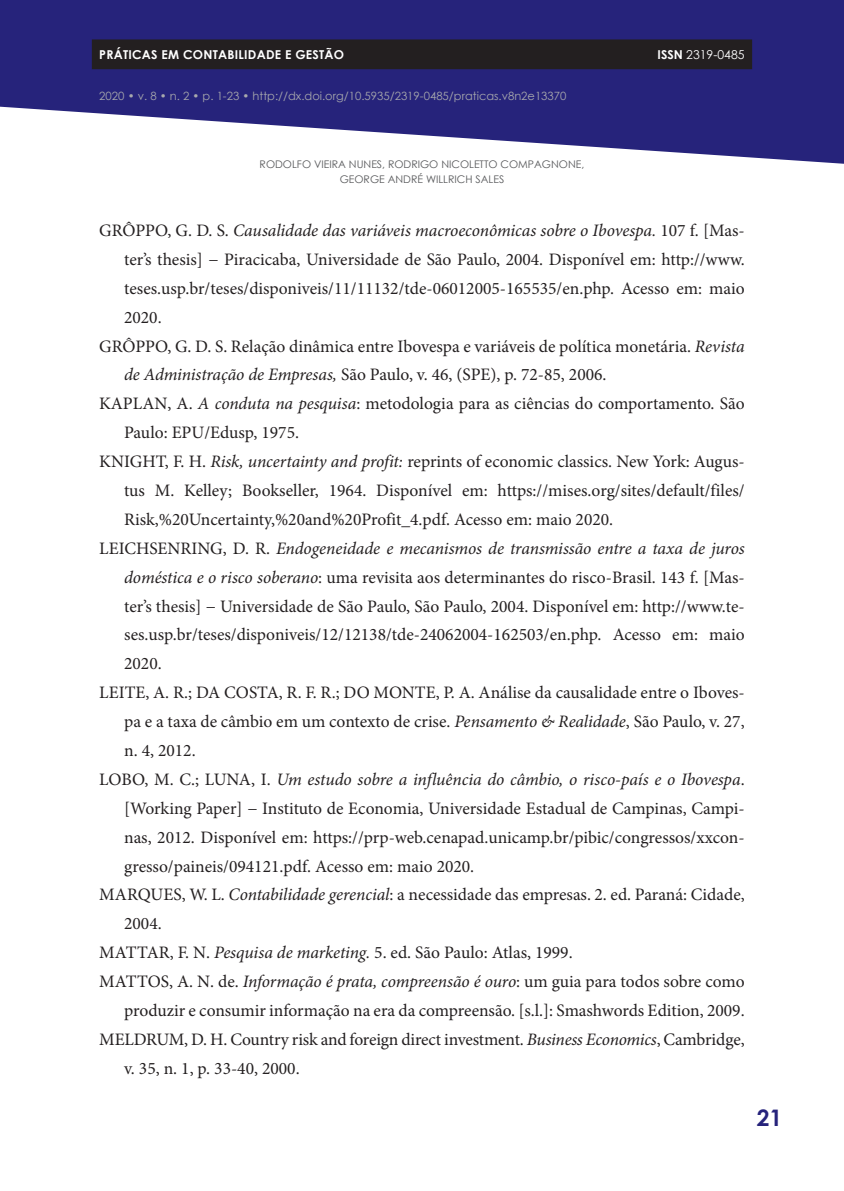
<style>
.page{position:relative;width:844px;height:1191px;background:#fff}
.page>*{position:absolute;margin:0;border:0;box-sizing:border-box;transform-origin:0 0}
.t1{font:700 22.75px "Century Gothic";color:#26237b}
.t2{font:17.5px "Minion Pro";color:#231f20}
.t3{font:italic 17.5px "Minion Pro";letter-spacing:-.005em;color:#231f20}
.t4{font:700 12.25px "Century Gothic";letter-spacing:.02em;color:#fff}
.t5{font:12.25px "Century Gothic";color:#fff}
.t6{font:11.38px "Century Gothic";color:#a8a9ad}
.t7{font:10.5px/15.8px "Century Gothic";color:#57585a;text-align:center}
.s1{font-weight:700}
.s2{font-style:normal}
.s3{font-style:italic}
</style>
<div class="page">
<svg style="left:1px;top:0;width:842px;height:164px;fill:#26237b"></svg>
<svg style="left:0;top:0;width:1px;height:107px"></svg>
<div style="left:92px;top:39px;width:660px;height:30px;background:#231f20"></div>
<p class="t4" style="left:99px;top:45px;width:246px">PRÁTICAS EM CONTABILIDADE E GESTÃO</p>
<p class="t5" style="left:657px;top:46px;width:88px"><span class="s1">ISSN</span> 2319-0485</p>
<p class="t6" style="left:99px;top:88px;width:468px">2020 • v. 8 • n. 2 • p. 1-23 • http://dx.doi.org/10.5935/2319-0485/praticas.v8n2e13370</p>
<p class="t7" style="left:259px;top:156px;width:326px">RODOLFO VIEIRA NUNES, RODRIGO NICOLETTO COMPAGNONE,<br>GEORGE ANDRÉ WILLRICH SALES</p>
<p class="t3" style="left:99px;top:218px;width:646px"><span class="s2">GRÔPPO, G. D. S.</span> Causalidade das variáveis macroeconômicas sobre o Ibovespa. <span class="s2">107 f. [Mas-</span></p>
<p class="t2" style="left:124px;top:248px;width:622px">ter’s thesis] − Piracicaba, Universidade de São Paulo, 2004. Disponível em: http://www.</p>
<p class="t2" style="left:124px;top:276px;width:622px">teses.usp.br/teses/disponiveis/11/11132/tde-06012005-165535/en.php. Acesso em: maio</p>
<p class="t2" style="left:124px;top:305px;width:39px">2020.</p>
<p class="t2" style="left:99px;top:334px;width:646px">GRÔPPO, G. D. S. Relação dinâmica entre Ibovespa e variáveis de política monetária. <span class="s3">Revista</span></p>
<p class="t2" style="left:124px;top:363px;width:484px"><span class="s3">de Administração de Empresas,</span> São Paulo, v. 46, (SPE), p. 72-85, 2006.</p>
<p class="t2" style="left:99px;top:392px;width:646px">KAPLAN, A. <span class="s3">A conduta na pesquisa</span>: metodologia para as ciências do comportamento. São</p>
<p class="t2" style="left:124px;top:421px;width:176px">Paulo: EPU/Edusp, 1975.</p>
<p class="t2" style="left:99px;top:450px;width:646px">KNIGHT, F. H. <span class="s3">Risk, uncertainty and profit:</span> reprints of economic classics. New York: Augus-</p>
<p class="t2" style="left:124px;top:479px;width:622px">tus M. Kelley; Bookseller, 1964. Disponível em: https://mises.org/sites/default/files/</p>
<p class="t2" style="left:124px;top:507px;width:490px">Risk,%20Uncertainty,%20and%20Profit_4.pdf. Acesso em: maio 2020.</p>
<p class="t3" style="left:99px;top:536px;width:646px"><span class="s2">LEICHSENRING, D. R.</span> Endogeneidade e mecanismos de transmissão entre a taxa de juros</p>
<p class="t2" style="left:124px;top:565px;width:622px"><span class="s3">doméstica e o risco soberano</span>: uma revisita aos determinantes do risco-Brasil. 143 f. [Mas-</p>
<p class="t2" style="left:124px;top:594px;width:622px">ter’s thesis] − Universidade de São Paulo, São Paulo, 2004. Disponível em: http://www.te-</p>
<p class="t2" style="left:124px;top:623px;width:622px">ses.usp.br/teses/disponiveis/12/12138/tde-24062004-162503/en.php. Acesso em: maio</p>
<p class="t2" style="left:124px;top:652px;width:39px">2020.</p>
<p class="t2" style="left:99px;top:681px;width:646px">LEITE, A. R.; DA COSTA, R. F. R.; DO MONTE, P. A. Análise da causalidade entre o Iboves-</p>
<p class="t2" style="left:124px;top:710px;width:622px">pa e a taxa de câmbio em um contexto de crise. <span class="s3">Pensamento &amp; Realidade</span>, São Paulo, v. 27,</p>
<p class="t2" style="left:124px;top:738px;width:73px">n. 4, 2012.</p>
<p class="t3" style="left:99px;top:767px;width:646px"><span class="s2">LOBO, M. C.; LUNA, I.</span> Um estudo sobre a influência do câmbio, o risco-país e o Ibovespa<span class="s2">.</span></p>
<p class="t2" style="left:124px;top:796px;width:622px">[Working Paper] − Instituto de Economia, Universidade Estadual de Campinas, Campi-</p>
<p class="t2" style="left:124px;top:825px;width:622px">nas, 2012. Disponível em: https://prp-web.cenapad.unicamp.br/pibic/congressos/xxcon-</p>
<p class="t2" style="left:124px;top:854px;width:351px">gresso/paineis/094121.pdf. Acesso em: maio 2020.</p>
<p class="t2" style="left:99px;top:883px;width:646px">MARQUES, W. L. <span class="s3">Contabilidade gerencial</span>: a necessidade das empresas. 2. ed. Paraná: Cidade,</p>
<p class="t2" style="left:124px;top:912px;width:39px">2004.</p>
<p class="t2" style="left:99px;top:941px;width:475px">MATTAR, F. N. <span class="s3">Pesquisa de marketing.</span> 5. ed. São Paulo: Atlas, 1999.</p>
<p class="t2" style="left:99px;top:969px;width:646px">MATTOS, A. N. de. <span class="s3">Informação é prata, compreensão é ouro</span>: um guia para todos sobre como</p>
<p class="t2" style="left:124px;top:998px;width:622px">produzir e consumir informação na era da compreensão. [s.l.]: Smashwords Edition, 2009.</p>
<p class="t2" style="left:99px;top:1027px;width:646px">MELDRUM, D. H. Country risk and foreign direct investment. <span class="s3">Business Economics</span>, Cambridge,</p>
<p class="t2" style="left:124px;top:1056px;width:177px">v. 35, n. 1, p. 33-40, 2000.</p>
<h1 class="t1" style="left:756px;top:1100px;width:27px">21</h1>
</div>
